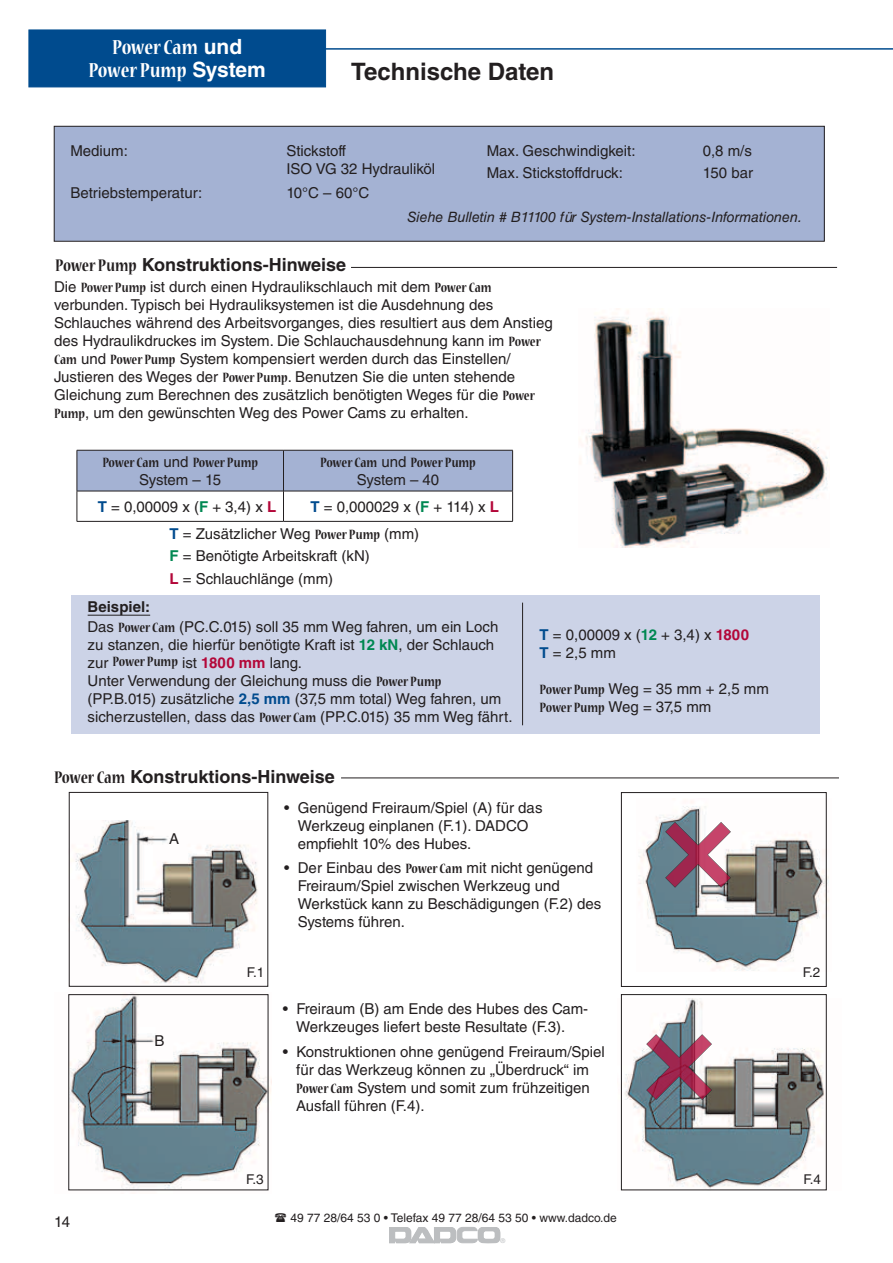
<style>
.page{position:relative;width:893px;height:1263px;background:#fff}
.page>*{position:absolute;margin:0;border:0;box-sizing:border-box;transform-origin:0 0}
.t1{font:700 24px "Helvetica LT Std";color:#231f20}
.t2{font:700 condensed 22.5px/23.2px "Nueva Std";color:#fff;text-align:center}
.t3{font:700 18px "Helvetica LT Std";color:#231f20}
.t4{font:15px/18px "Helvetica LT Std";color:#231f20}
.t5{font:700 condensed 15px "Nueva Std";color:#231f20}
.t6{font:15px "Helvetica LT Std";letter-spacing:-.02em;color:#231f20}
.t7{font:italic 14.25px "Helvetica LT Std";color:#231f20}
.t8{font:13.5px "Helvetica LT Std";color:#231f20}
.t9{font:12px "Helvetica LT Std";color:#231f20}
.t10{font:6.45px "Helvetica LT Std";color:#bcbec0}
.s1{font-family:"Helvetica LT Std";font-stretch:normal;font-size:21px}
.s2{font-family:"Nueva Std";font-stretch:condensed;font-size:18.75px}
.s3{font-family:"Nueva Std";font-weight:700;font-stretch:condensed}
.s4{font-family:"Helvetica LT Std";font-weight:400;font-stretch:normal}
.s5{font-weight:700;color:#004b8e}
.s6{font-weight:700;color:#008852}
.s7{font-weight:700;color:#b30739}
.s8{font-weight:700}
</style>
<div class="page">
<div style="left:29px;top:30px;width:297px;height:57px;background:#004b8e"></div>
<hr style="left:295px;top:48px;width:598px;height:2px;background:#004b8e">
<svg style="left:389px;top:1227px;width:111px;height:16px"></svg>
<hr style="left:351px;top:267px;width:486px;height:1px;background:#231f20">
<hr style="left:341px;top:778px;width:498px;height:1px;background:#231f20">
<div style="left:78px;top:451px;width:434px;height:40px;background:#a4b2d3"></div>
<hr style="left:77px;top:450px;width:206px;height:1px;background:#231f20">
<hr style="left:77px;top:450px;width:1px;height:41px;background:#231f20">
<hr style="left:283px;top:450px;width:230px;height:1px;background:#231f20">
<hr style="left:283px;top:450px;width:1px;height:41px;background:#231f20">
<hr style="left:512px;top:450px;width:1px;height:41px;background:#231f20">
<hr style="left:77px;top:491px;width:206px;height:1px;background:#231f20">
<hr style="left:77px;top:491px;width:1px;height:30px;background:#231f20">
<hr style="left:283px;top:491px;width:230px;height:1px;background:#231f20">
<hr style="left:283px;top:491px;width:1px;height:30px;background:#231f20">
<hr style="left:512px;top:491px;width:1px;height:30px;background:#231f20">
<hr style="left:77px;top:521px;width:206px;height:1px;background:#231f20">
<hr style="left:283px;top:521px;width:230px;height:1px;background:#231f20">
<div style="left:54px;top:126px;width:770px;height:115px;background:#a4b2d3"></div>
<div style="left:54px;top:126px;width:771px;height:116px;border:1px solid #231f20"></div>
<img style="left:579px;top:308px;width:250px;height:239px">
<div style="left:71px;top:596px;width:749px;height:138px;background:#ccd3e7"></div>
<hr style="left:88px;top:615px;width:62px;height:1px;background:#231f20">
<hr style="left:522px;top:603px;width:1px;height:122px;background:#231f20">
<img style="left:69px;top:821px;width:196px;height:166px">
<img style="left:639px;top:798px;width:190px;height:174px">
<div style="left:69px;top:792px;width:199px;height:194px;border:1px solid #231f20"></div>
<div style="left:621px;top:792px;width:205px;height:195px;border:1px solid #231f20"></div>
<img style="left:68px;top:992px;width:204px;height:199px">
<img style="left:620px;top:998px;width:207px;height:192px">
<div style="left:68px;top:994px;width:200px;height:196px;border:1px solid #231f20"></div>
<div style="left:621px;top:994px;width:205px;height:196px;border:1px solid #231f20"></div>
<svg style="left:665px;top:821px;width:66px;height:67px"></svg>
<svg style="left:646px;top:1034px;width:66px;height:66px"></svg>
<h2 class="t2" style="left:89px;top:37px;width:179px">Power Cam <span class="s1">und<br></span>Power Pump <span class="s1">System</span></h2>
<h1 class="t1" style="left:351px;top:57px;width:205px">Technische Daten</h1>
<p class="t4" style="left:487px;top:141px;width:150px">Max. Geschwindigkeit:</p>
<p class="t4" style="left:703px;top:141px;width:51px">0,8 m/s</p>
<p class="t4" style="left:487px;top:163px;width:138px">Max. Stickstoffdruck:</p>
<p class="t4" style="left:703px;top:163px;width:52px">150 bar</p>
<p class="t7" style="left:407px;top:208px;width:396px">Siehe Bulletin # B11100 für System-Installations-Informationen.</p>
<p class="t4" style="left:70px;top:142px;width:59px">Medium:</p>
<p class="t4" style="left:286px;top:142px;width:150px">Stickstoff<br>ISO VG 32 Hydrauliköl</p>
<p class="t4" style="left:70px;top:183px;width:133px">Betriebstemperatur:</p>
<p class="t4" style="left:286px;top:183px;width:84px">10°C – 60°C</p>
<p class="t3" style="left:55px;top:254px;width:293px"><span class="s2">Power Pump</span> Konstruktions-Hinweise</p>
<p class="t4" style="left:54px;top:278px;width:500px">Die <span class="s3">Power Pump</span> ist durch einen Hydraulikschlauch mit dem <span class="s3">Power Cam </span>verbunden. Typisch bei Hydrauliksystemen ist die Ausdehnung des Schlauches während des Arbeitsvorganges, dies resultiert aus dem Anstieg des Hydraulikdruckes im System. Die Schlauchausdehnung kann im <span class="s3">Power Cam</span> und <span class="s3">Power Pump</span> System kompensiert werden durch das Einstellen/ Justieren des Weges der <span class="s3">Power Pump</span>. Benutzen Sie die unten stehende Gleichung zum Berechnen des zusätzlich benötigten Weges für die <span class="s3">Power Pump</span>, um den gewünschten Weg des Power Cams zu erhalten.</p>
<p class="t5" style="left:102px;top:456px;width:157px">Power Cam <span class="s4">und</span> Power Pump</p>
<p class="t6" style="left:139px;top:471px;width:83px">System – 15</p>
<p class="t5" style="left:320px;top:456px;width:157px">Power Cam <span class="s4">und</span> Power Pump</p>
<p class="t4" style="left:357px;top:471px;width:84px">System – 40</p>
<p class="t4" style="left:98px;top:497px;width:180px"><span class="s5">T</span> = 0,00009 x (<span class="s6">F</span> + 3,4) x <span class="s7">L</span></p>
<p class="t4" style="left:310px;top:497px;width:190px"><span class="s5">T</span> = 0,000029 x (<span class="s6">F</span> + 114) x <span class="s7">L</span></p>
<p class="t4" style="left:169px;top:522px;width:251px;line-height:22.6px"><span class="s5">T</span> = Zusätzlicher Weg <span class="s3">Power Pump</span> (mm)<br><span class="s6">F</span> = Benötigte Arbeitskraft (kN)<br><span class="s7">L</span> = Schlauchlänge (mm)</p>
<p class="t4" style="left:88px;top:597px;width:412px;line-height:19.5px"><span class="s8">Beispiel:<br></span>Das <span class="s3">Power Cam</span> (PC.C.015) soll 35 mm Weg fahren, um ein Loch</p>
<p class="t4" style="left:88px;top:635px;width:426px">zu stanzen, die hierfür benötigte Kraft ist <span class="s6">12 kN</span>, der Schlauch zur <span class="s3">Power Pump</span> ist <span class="s7">1800 mm</span> lang.<br>Unter Verwendung der Gleichung muss die <span class="s3">Power Pump </span>(PP.B.015) zusätzliche <span class="s5">2,5 mm</span> (37,5 mm total) Weg fahren, um sicherzustellen, dass das <span class="s3">Power Cam</span> (PP.C.015) 35 mm Weg fährt.</p>
<p class="t4" style="left:540px;top:625px;width:211px"><span class="s5">T</span> = 0,00009 x (<span class="s6">12</span> + 3,4) x <span class="s7">1800<br></span><span class="s5">T</span> = 2,5 mm</p>
<p class="t4" style="left:540px;top:679px;width:231px"><span class="s3">Power Pump</span> Weg = 35 mm + 2,5 mm<br><span class="s3">Power Pump</span> Weg = 37,5 mm</p>
<p class="t3" style="left:54px;top:765px;width:282px"><span class="s2">Power Cam</span> Konstruktions-Hinweise</p>
<p class="t4" style="left:54px;top:1213px;width:18px">14</p>
<p class="t4" style="left:169px;top:829px;width:12px">A</p>
<p class="t4" style="left:154px;top:1032px;width:12px">B</p>
<p class="t8" style="left:247px;top:965px;width:19px">F.1</p>
<p class="t4" style="left:298px;top:798px;width:246px;text-indent:-14px">• Genügend Freiraum/Spiel (A) für das<br>Werkzeug einplanen (F.1). DADCO empfiehlt 10% des Hubes.</p>
<p class="t4" style="left:298px;top:859px;width:305px;text-indent:-14px">• Der Einbau des <span class="s3">Power Cam</span> mit nicht genügend Freiraum/Spiel zwischen Werkzeug und Werkstück kann zu Beschädigungen (F.2) des Systems führen.</p>
<p class="t4" style="left:296px;top:999px;width:294px;text-indent:-14px">• Freiraum (B) am Ende des Hubes des Cam-<br>Werkzeuges liefert beste Resultate (F.3).</p>
<p class="t4" style="left:296px;top:1042px;width:310px;text-indent:-14px">• Konstruktionen ohne genügend Freiraum/Spiel für das Werkzeug können zu „Überdruck“ im <span class="s3">Power Cam</span> System und somit zum frühzeitigen Ausfall führen (F.4).</p>
<p class="t8" style="left:803px;top:965px;width:19px">F.2</p>
<p class="t8" style="left:246px;top:1171px;width:19px">F.3</p>
<p class="t8" style="left:803px;top:1171px;width:19px">F.4</p>
<p class="t9" style="left:291px;top:1211px;width:328px">49 77 28/64 53 0 • Telefax 49 77 28/64 53 50 • www.dadco.de</p>
<p class="t10" style="left:500px;top:1237px;width:6px">®</p>
</div>
